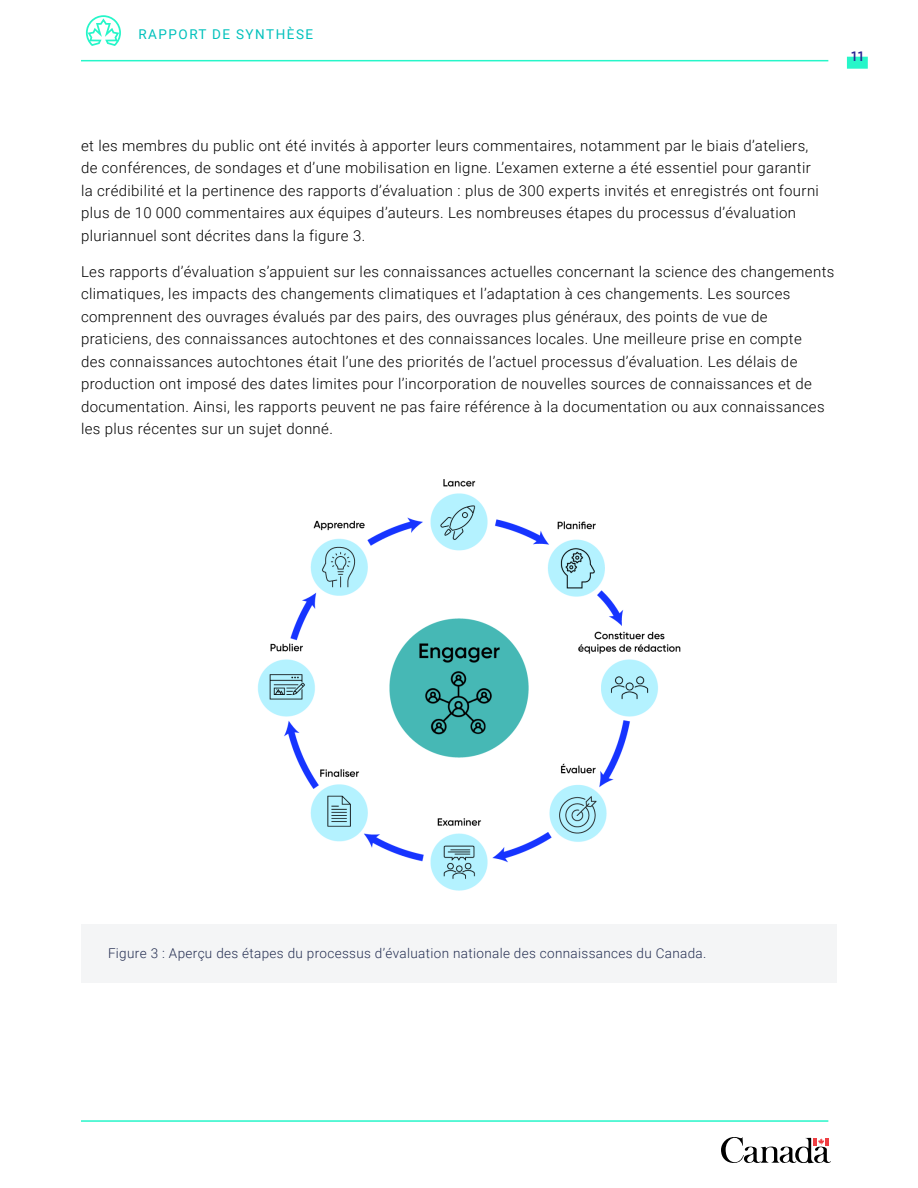
<style>
.page{position:relative;width:918px;height:1188px;background:#fff}
.page>*{position:absolute;margin:0;border:0;box-sizing:border-box;transform-origin:0 0}
.t1{font:300 15px/22.5px "Roboto";letter-spacing:.025em;color:#000}
.Figure_Caption{font:300 13.5px "Roboto";letter-spacing:.025em;color:#252f52}
.t2{font:13.5px "Roboto";letter-spacing:.11em;color:#00c1bc}
.t3{font:600 13.5px "Gilroy";color:#2a2594}
</style>
<div class="page">
<svg style="left:721px;top:1137px;width:110px;height:27px"></svg>
<div style="left:847px;top:57px;width:21px;height:12px;background:#26f6c9"></div>
<hr style="left:81px;top:1120px;width:747px;height:2px;background:#26f6c9">
<hr style="left:81px;top:60px;width:747px;height:1px;background:#26f6c9">
<svg style="left:86px;top:15px;width:35px;height:31px"></svg>
<div style="left:81px;top:924px;width:756px;height:58px;background:#f4f5f6"></div>
<img style="left:257px;top:479px;width:424px;height:412px">
<p class="t2" style="left:138px;top:25px;width:176px">RAPPORT DE SYNTHÈSE</p>
<p class="t3" style="left:852px;top:48px;width:13px">11</p>
<p class="t1" style="left:81px;top:134px;width:739px">et les membres du public ont été invités à apporter leurs commentaires, notamment par le biais d’ateliers, de conférences, de sondages et d’une mobilisation en ligne. L’examen externe a été essentiel pour garantir la crédibilité et la pertinence des rapports d’évaluation : plus de 300 experts invités et enregistrés ont fourni plus de 10 000 commentaires aux équipes d’auteurs. Les nombreuses étapes du processus d’évaluation pluriannuel sont décrites dans la figure 3.</p>
<p class="t1" style="left:81px;top:260px;width:755px">Les rapports d’évaluation s’appuient sur les connaissances actuelles concernant la science des changements climatiques, les impacts des changements climatiques et l’adaptation à ces changements. Les sources comprennent des ouvrages évalués par des pairs, des ouvrages plus généraux, des points de vue de praticiens, des connaissances autochtones et des connaissances locales. Une meilleure prise en compte<br>des connaissances autochtones était l’une des priorités de l’actuel processus d’évaluation. Les délais de production ont imposé des dates limites pour l’incorporation de nouvelles sources de connaissances et de documentation. Ainsi, les rapports peuvent ne pas faire référence à la documentation ou aux connaissances les plus récentes sur un sujet donné.</p>
<p class="Figure_Caption" style="left:108px;top:944px;width:600px">Figure 3 : Aperçu des étapes du processus d’évaluation nationale des connaissances du Canada.</p>
</div>
